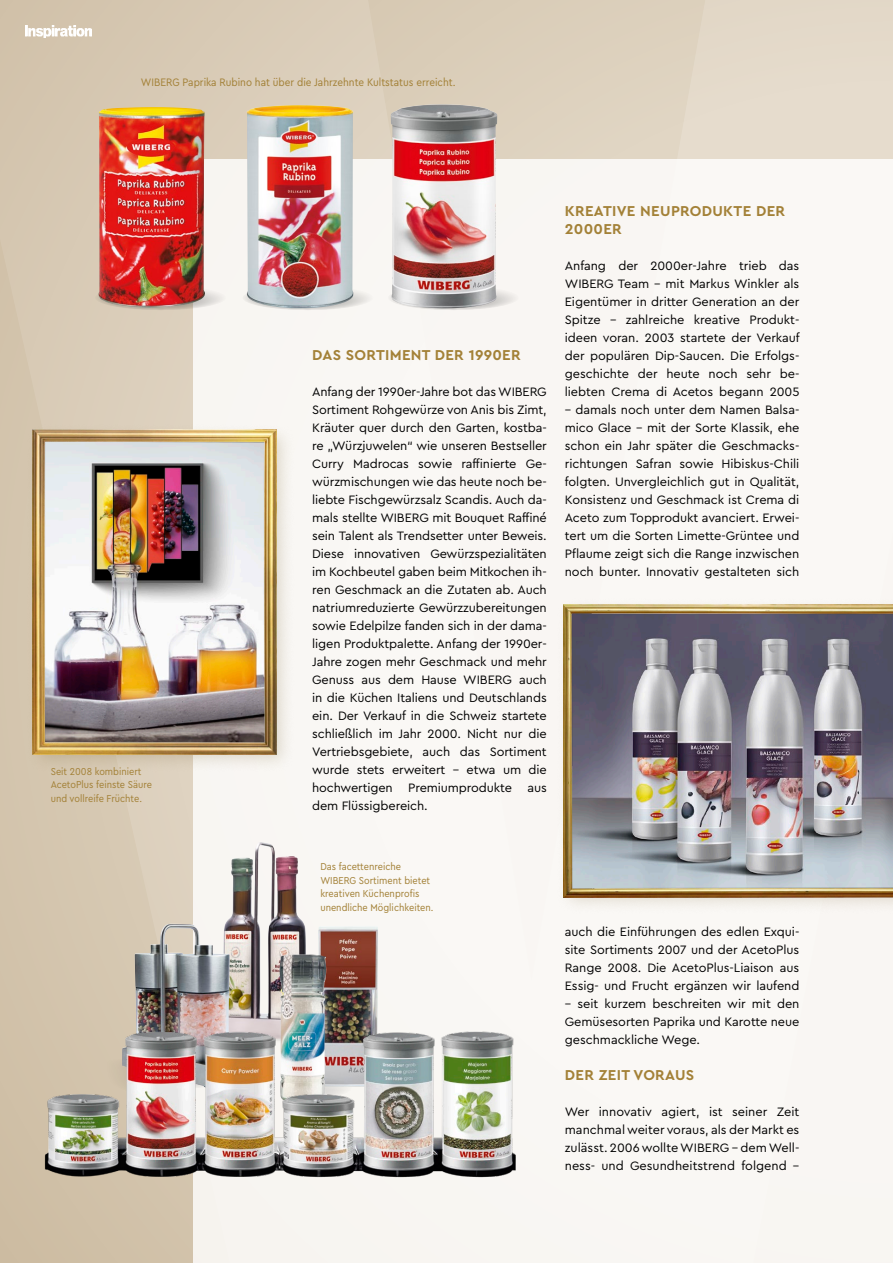
<style>
.page{position:relative;width:893px;height:1263px;background:#fff}
.page>*{position:absolute;margin:0;border:0;box-sizing:border-box;transform-origin:0 0}
.t1{font:700 15px/18px "Cera Pro";letter-spacing:.02em;color:#a38137}
.t2{font:12.75px/18px "Cera Pro";letter-spacing:-.005em;color:#000;text-align:justify}
.t3{font:11.25px "Cera Compact Pro";color:#a38137}
.t4{font:10.5px/13.5px "Cera Compact Pro";color:#a38137}
</style>
<div class="page">
<div style="left:0;top:0;width:893px;height:1263px;background:linear-gradient(to right,#d4c5ae,#e5dbcb)"></div>
<div style="left:193px;top:159px;width:700px;height:1104px;background:#f9f7f4"></div>
<div style="left:556px;top:597px;width:337px;height:318px;background:#6e5923;opacity:.2"></div>
<img style="left:318px;top:927px;width:60px;height:97px">
<img style="left:225px;top:843px;width:81px;height:181px">
<img style="left:279px;top:954px;width:46px;height:70px">
<img style="left:122px;top:924px;width:123px;height:100px">
<img style="left:39px;top:1024px;width:477px;height:158px">
<img style="left:563px;top:604px;width:330px;height:293px">
<div style="left:26px;top:423px;width:269px;height:350px;background:#6e5923;opacity:.2"></div>
<img style="left:33px;top:429px;width:243px;height:326px">
<svg style="left:242px;top:285px;width:132px;height:25px"></svg>
<svg style="left:388px;top:285px;width:131px;height:25px"></svg>
<svg style="left:95px;top:285px;width:131px;height:25px"></svg>
<img style="left:97px;top:107px;width:109px;height:201px">
<img style="left:247px;top:105px;width:107px;height:203px">
<img style="left:391px;top:104px;width:106px;height:204px">
<img style="left:25px;top:26px;width:67px;height:12px">
<p class="t3" style="left:141px;top:75px;width:316px">WIBERG Paprika Rubino hat über die Jahrzehnte Kultstatus erreicht.</p>
<p class="t4" style="left:51px;top:764px;width:103px">Seit 2008 kombiniert<br>AcetoPlus feinste Säure und vollreife Früchte.</p>
<p class="t1" style="left:312px;top:345px;width:210px">DAS SORTIMENT DER 1990ER</p>
<p class="t2" style="left:312px;top:382px;width:236px">Anfang der 1990er-Jahre bot das WIBERG Sortiment Rohgewürze von Anis bis Zimt, Kräuter quer durch den Garten, kostba&shy;re „Würzjuwelen“ wie unseren Bestseller Curry Madrocas sowie raffinierte Ge&shy;würzmischungen wie das heute noch be&shy;liebte Fischgewürzsalz Scandis. Auch da&shy;mals stellte WIBERG mit Bouquet Raffiné sein Talent als Trendsetter unter Beweis.<br>Diese innovativen Gewürzspezialitäten im Kochbeutel gaben beim Mitkochen ih&shy;ren Geschmack an die Zutaten ab. Auch natriumreduzierte Gewürzzubereitungen sowie Edelpilze fanden sich in der dama&shy;ligen Produktpalette. Anfang der 1990er-Jahre zogen mehr Geschmack und mehr Genuss aus dem Hause WIBERG auch in die Küchen Italiens und Deutschlands ein. Der Verkauf in die Schweiz startete schließlich im Jahr 2000. Nicht nur die Vertriebsgebiete, auch das Sortiment wurde stets erweitert – etwa um die hochwertigen Premiumprodukte aus dem Flüssigbereich.</p>
<p class="t1" style="left:565px;top:201px;width:222px">KREATIVE NEUPRODUKTE DER<br>2000ER</p>
<p class="t2" style="left:565px;top:256px;width:236px">Anfang der 2000er-Jahre trieb das WIBERG Team – mit Markus Winkler als Eigentümer in dritter Generation an der Spitze – zahlreiche kreative Produkt&shy;ideen voran. 2003 startete der Verkauf der populären Dip-Saucen. Die Erfolgs&shy;geschichte der heute noch sehr be&shy;liebten Crema di Acetos begann 2005</p>
<p class="t2" style="left:565px;top:400px;width:236px">– damals noch unter dem Namen Balsa&shy;mico Glace – mit der Sorte Klassik, ehe schon ein Jahr später die Geschmacks&shy;richtungen Safran sowie Hibiskus-Chili folgten. Unvergleichlich gut in Qualität, Konsistenz und Geschmack ist Crema di Aceto zum Topprodukt avanciert. Erwei&shy;tert um die Sorten Limette-Grüntee und Pflaume zeigt sich die Range inzwischen noch bunter. Innovativ gestalteten sich</p>
<p class="t4" style="left:320px;top:859px;width:115px">Das facettenreiche<br>WIBERG Sortiment bietet kreativen Küchenprofis unendliche Möglichkeiten.</p>
<p class="t2" style="left:565px;top:922px;width:236px">auch die Einführungen des edlen Exqui&shy;site Sortiments 2007 und der AcetoPlus Range 2008. Die AcetoPlus-Liaison aus Essig- und Frucht ergänzen wir laufend</p>
<p class="t2" style="left:565px;top:994px;width:236px">– seit kurzem beschreiten wir mit den Gemüsesorten Paprika und Karotte neue geschmackliche Wege.</p>
<p class="t1" style="left:565px;top:1065px;width:131px">DER ZEIT VORAUS</p>
<p class="t2" style="left:565px;top:1102px;width:236px">Wer innovativ agiert, ist seiner Zeit manchmal weiter voraus, als der Markt es zulässt. 2006 wollte WIBERG – dem Well&shy;ness- und Gesundheitstrend folgend –</p>
</div>
